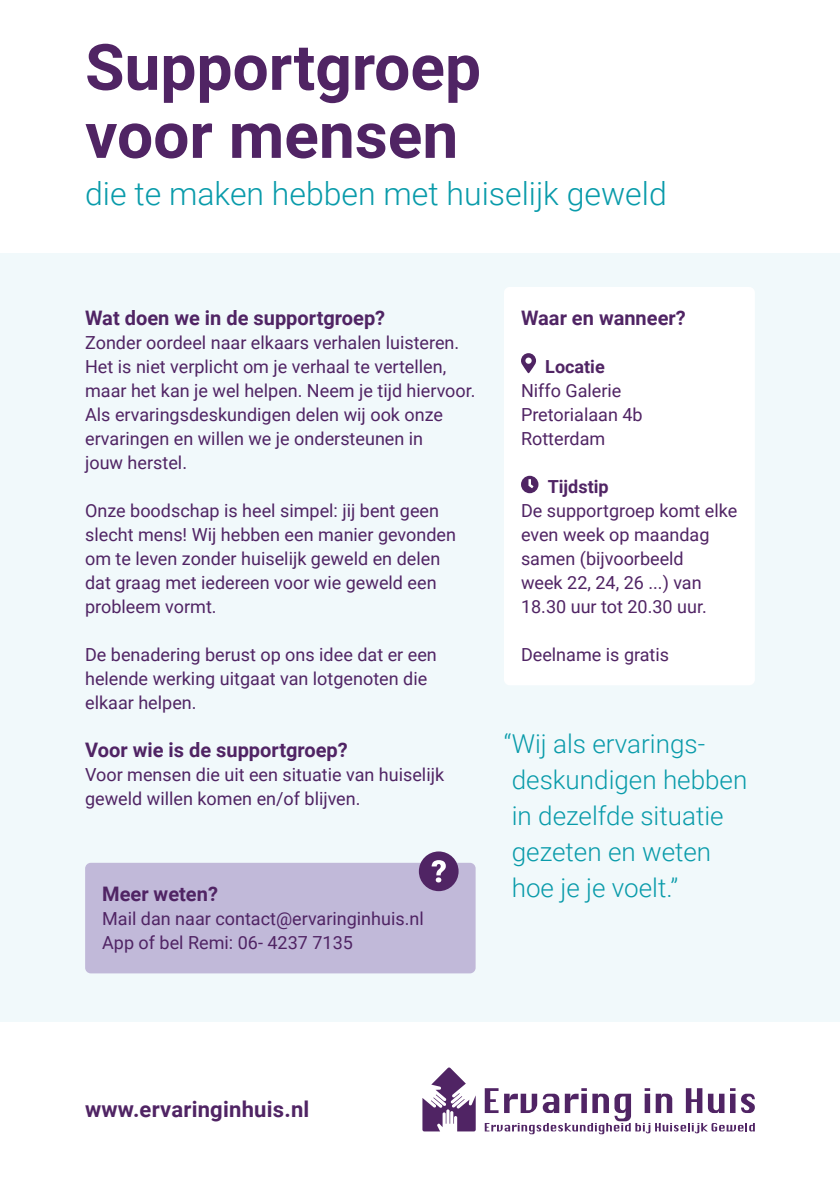
<style>
.page{position:relative;width:840px;height:1191px;background:#fff}
.page>*{position:absolute;margin:0;border:0;box-sizing:border-box;transform-origin:0 0}
.Brood{font:700 64px/68px "Roboto";color:#502464}
.Brood-2{font:300 32px "Roboto";color:#099baa}
.t1{font:300 26px/36px "Roboto";color:#099baa}
.Tussenkopje{font:700 22px "Roboto";letter-spacing:.01em;color:#502464}
.Tussenkopje-2{font:700 20px "Roboto";color:#502464}
.Brood-3{font:18px/24px "Roboto";color:#502464}
.Brood-4{font:700 18px "Roboto";color:#502464}
</style>
<div class="page">
<div style="left:0;top:253px;width:839px;height:768px;background:#f1f9fb"></div>
<div style="left:85px;top:862px;width:390px;height:111px;background:#c1b9d9;border-radius:6px"></div>
<div style="left:503px;top:287px;width:251px;height:398px;background:#fff;border-radius:6px"></div>
<svg style="left:521px;top:353px;width:14px;height:20px"></svg>
<svg style="left:521px;top:476px;width:17px;height:17px"></svg>
<div style="left:418px;top:851px;width:40px;height:40px;background:#502464;border-radius:50%"></div>
<svg style="left:431px;top:860px;width:14px;height:22px"></svg>
<svg style="left:484px;top:1088px;width:270px;height:46px"></svg>
<svg style="left:422px;top:1067px;width:53px;height:64px"></svg>
<p class="Brood" style="left:85px;top:31px;width:397px">Supportgroep voor mensen</p>
<p class="Brood-2" style="left:85px;top:172px;width:583px">die te maken hebben met huiselijk geweld</p>
<p class="Tussenkopje-2" style="left:85px;top:304px;width:301px">Wat doen we in de supportgroep?</p>
<p class="Brood-3" style="left:85px;top:330px;width:392px">Zonder oordeel naar elkaars verhalen luisteren.<br>Het is niet verplicht om je verhaal te vertellen, maar het kan je wel helpen. Neem je tijd hiervoor.<br>Als ervaringsdeskundigen delen wij ook onze ervaringen en willen we je ondersteunen in<br>jouw herstel.</p>
<p class="Brood-3" style="left:85px;top:498px;width:372px">Onze boodschap is heel simpel: jij bent geen slecht mens! Wij hebben een manier gevonden om te leven zonder huiselijk geweld en delen dat graag met iedereen voor wie geweld een probleem vormt.</p>
<p class="Brood-3" style="left:85px;top:642px;width:353px">De benadering berust op ons idee dat er een helende werking uitgaat van lotgenoten die elkaar helpen.</p>
<p class="Tussenkopje-2" style="left:85px;top:736px;width:264px">Voor wie is de supportgroep?</p>
<p class="Brood-3" style="left:85px;top:762px;width:360px">Voor mensen die uit een situatie van huiselijk geweld willen komen en/of blijven.</p>
<p class="Tussenkopje-2" style="left:520px;top:304px;width:166px">Waar en wanneer?</p>
<p class="Brood-4" style="left:545px;top:354px;width:61px">Locatie</p>
<p class="Brood-3" style="left:520px;top:378px;width:102px">Niffo Galerie</p>
<p class="Brood-3" style="left:520px;top:402px;width:123px">Pretorialaan 4b</p>
<p class="Brood-3" style="left:520px;top:426px;width:86px">Rotterdam</p>
<p class="Brood-4" style="left:547px;top:474px;width:62px">Tijdstip</p>
<p class="Brood-3" style="left:520px;top:498px;width:218px">De supportgroep komt elke even week op maandag samen (bijvoorbeeld<br>week 22, 24, 26 ...) van<br>18.30 uur tot 20.30 uur.</p>
<p class="Brood-3" style="left:520px;top:642px;width:150px">Deelname is gratis</p>
<p class="t1" style="left:503px;top:724px;width:245px">“Wij als ervarings&shy;deskundigen hebben in dezelfde situatie gezeten en weten</p>
<p class="Tussenkopje-2" style="left:102px;top:880px;width:117px">Meer weten?</p>
<p class="t1" style="left:511px;top:868px;width:168px">hoe je je voelt.”</p>
<p class="Brood-3" style="left:102px;top:906px;width:323px">Mail dan naar contact@ervaringinhuis.nl</p>
<p class="Brood-3" style="left:102px;top:930px;width:252px">App of bel Remi: 06- 4237 7135</p>
<p class="Tussenkopje" style="left:85px;top:1094px;width:226px">www.ervaringinhuis.nl</p>
</div>
